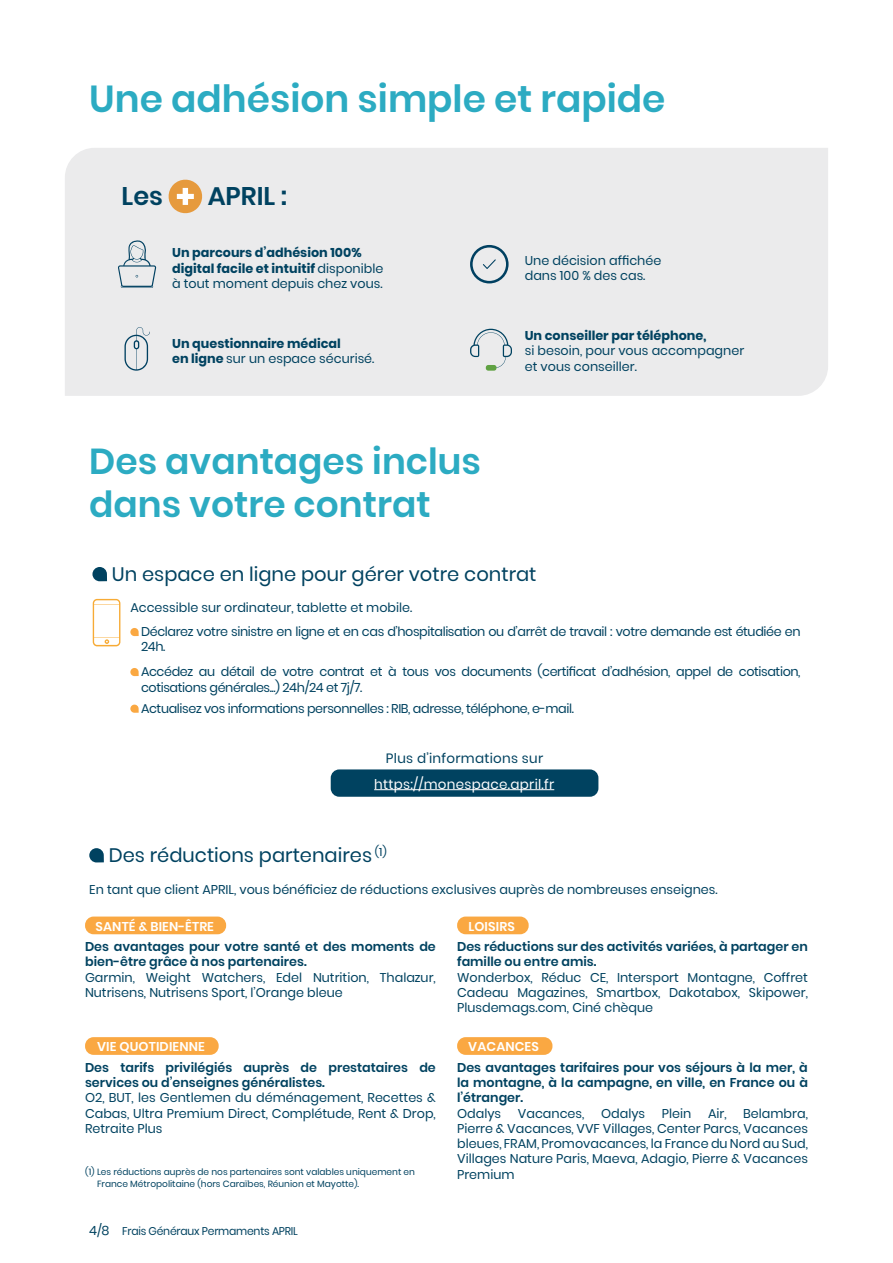
<style>
.page{position:relative;width:893px;height:1263px;background:#fff}
.page>*{position:absolute;margin:0;border:0;box-sizing:border-box;transform-origin:0 0}
.t1{font:600 37.5px "Poppins";color:#2cabc2}
.t2{font:600 36px/43.2px "Poppins";color:#2cabc2}
.t3{font:600 25.5px "Poppins";color:#004260}
.t4{font:19.5px "Poppins";color:#004260}
.t5{font:13.5px "Poppins";letter-spacing:.02em;color:#fff}
.t6{font:13.5px "Poppins";letter-spacing:.02em;color:#004260}
.Chapeau{font:12.75px/15.3px "Poppins";color:#004260}
.Chapeau-2{font:600 12.75px/15.3px "Poppins";color:#004260}
.Chapeau-3{font:12.75px/15.3px "Poppins";letter-spacing:-.03em;color:#004260}
.t7{font:700 12.75px/15.3px "Poppins";color:#004260}
.Texte_courant{font:600 12.75px "Poppins";letter-spacing:.01em;color:#fff}
.t8{font:11.25px "Poppins";letter-spacing:-.02em;color:#004260;scale:.96 1}
.t9{font:9px "Poppins";color:#004260}
.s1{font-weight:400}
.s2{font-weight:700}
</style>
<div class="page">
<div style="left:65px;top:148px;width:763px;height:248px;background:#ebebec"></div>
<svg style="left:167px;top:178px;width:37px;height:37px"></svg>
<svg style="left:470px;top:329px;width:42px;height:39px;background:#d1d8dc"></svg>
<div style="left:486px;top:365px;width:10px;height:6px;background:#60a243;border-radius:2px"></div>
<svg style="left:124px;top:327px;width:26px;height:44px"></svg>
<svg style="left:118px;top:240px;width:38px;height:48px;background:#cad3d8"></svg>
<svg style="left:470px;top:245px;width:39px;height:38px"></svg>
<svg style="left:92px;top:567px;width:15px;height:14px"></svg>
<div style="left:331px;top:769px;width:267px;height:28px;background:#004260;border-radius:9px"></div>
<hr style="left:374px;top:789px;width:180px;height:1px;background:#fff">
<svg style="left:130px;top:628px;width:9px;height:8px"></svg>
<svg style="left:130px;top:668px;width:9px;height:8px"></svg>
<svg style="left:130px;top:704px;width:9px;height:9px"></svg>
<svg style="left:93px;top:599px;width:27px;height:47px"></svg>
<svg style="left:89px;top:848px;width:15px;height:14px"></svg>
<div style="left:85px;top:916px;width:141px;height:18px;background:#faa842;border-radius:9px"></div>
<div style="left:85px;top:1037px;width:134px;height:18px;background:#faa842;border-radius:9px"></div>
<div style="left:457px;top:916px;width:72px;height:18px;background:#faa842;border-radius:9px"></div>
<div style="left:457px;top:1037px;width:95px;height:18px;background:#faa842;border-radius:9px"></div>
<p class="t1" style="left:89px;top:77px;width:578px">Une adhésion simple et rapide</p>
<p class="t3" style="left:122px;top:181px;width:43px">Les</p>
<p class="t3" style="left:208px;top:181px;width:81px">APRIL :</p>
<p class="t7" style="left:172px;top:245px;width:213px">Un parcours d’adhésion 100% digital facile et intuitif <span class="s1">disponible à tout moment depuis chez vous.</span></p>
<p class="t7" style="left:172px;top:336px;width:204px">Un questionnaire médical<br>en ligne <span class="s1">sur un espace sécurisé.</span></p>
<p class="t2" style="left:89px;top:440px;width:393px">Des avantages inclus dans votre contrat</p>
<p class="Chapeau" style="left:525px;top:253px;width:138px">Une décision affichée dans 100 % des cas.</p>
<p class="Chapeau" style="left:525px;top:328px;width:221px"><span class="s2">Un conseiller par téléphone,<br></span>si besoin, pour vous accompagner et vous conseiller.</p>
<p class="t4" style="left:112px;top:563px;width:426px">Un espace en ligne pour gérer votre contrat</p>
<p class="Chapeau" style="left:130px;top:600px;width:283px">Accessible sur ordinateur, tablette et mobile.</p>
<p class="Chapeau-3" style="left:141px;top:624px;width:661px">Déclarez votre sinistre en ligne et en cas d’hospitalisation ou d’arrêt de travail : votre demande est étudiée en<br>24h.</p>
<p class="Chapeau-3" style="left:141px;top:664px;width:661px;line-height:16.2px">Accédez au détail de votre contrat et à tous vos documents (certificat d’adhésion, appel de cotisation, cotisations générales...) 24h/24 et 7j/7.</p>
<p class="Chapeau-3" style="left:141px;top:701px;width:434px">Actualisez vos informations personnelles : RIB, adresse, téléphone, e-mail.</p>
<p class="t6" style="left:386px;top:750px;width:159px">Plus d’informations sur</p>
<p class="t5" style="left:374px;top:776px;width:182px">https://monespace.april.fr</p>
<p class="t4" style="left:109px;top:844px;width:280px">Des réductions partenaires <sup>(1)</sup></p>
<p class="Chapeau" style="left:89px;top:882px;width:630px">En tant que client APRIL, vous bénéficiez de réductions exclusives auprès de nombreuses enseignes.</p>
<p class="Texte_courant" style="left:96px;top:919px;width:120px">SANTÉ &amp; BIEN-ÊTRE</p>
<p class="Chapeau-2" style="left:85px;top:939px;width:352px">Des avantages pour votre santé et des moments de bien-être grâce à nos partenaires.</p>
<p class="Chapeau" style="left:85px;top:970px;width:352px">Garmin, Weight Watchers, Edel Nutrition, Thalazur,<br>Nutrisens, Nutrisens Sport, l’Orange bleue</p>
<p class="Texte_courant" style="left:468px;top:919px;width:48px">LOISIRS</p>
<p class="Chapeau-2" style="left:457px;top:939px;width:352px">Des réductions sur des activités variées, à partager en famille ou entre amis.</p>
<p class="Chapeau" style="left:457px;top:970px;width:352px;text-align:justify">Wonderbox, Réduc CE, Intersport Montagne, Coffret Cadeau Magazines, Smartbox, Dakotabox, Skipower, Plusdemags.com, Ciné chèque</p>
<p class="Texte_courant" style="left:468px;top:1039px;width:72px">VACANCES</p>
<p class="Chapeau-2" style="left:457px;top:1059px;width:352px;text-align:justify">Des avantages tarifaires pour vos séjours à la mer, à la montagne, à la campagne, en ville, en France ou à l’étranger.</p>
<p class="Chapeau" style="left:457px;top:1105px;width:46px">Odalys</p>
<p class="Chapeau" style="left:518px;top:1105px;width:68px">Vacances,</p>
<p class="Chapeau" style="left:601px;top:1105px;width:46px">Odalys</p>
<p class="Chapeau" style="left:662px;top:1105px;width:31px">Plein</p>
<p class="Chapeau" style="left:708px;top:1105px;width:20px">Air,</p>
<p class="Texte_courant" style="left:97px;top:1039px;width:109px">VIE QUOTIDIENNE</p>
<p class="Chapeau-2" style="left:85px;top:1059px;width:352px">Des tarifs privilégiés auprès de prestataires de services ou d’enseignes généralistes.</p>
<p class="Chapeau" style="left:85px;top:1090px;width:352px;text-align:justify">O2, BUT, les Gentlemen du déménagement, Recettes &amp; Cabas, Ultra Premium Direct, Complétude, Rent &amp; Drop, Retraite Plus</p>
<p class="Chapeau" style="left:457px;top:1105px;width:352px;text-align:justify;text-indent:286px">Belambra, Pierre &amp; Vacances, VVF Villages, Center Parcs, Vacances bleues, FRAM, Promovacances, la France du Nord au Sud, Villages Nature Paris, Maeva, Adagio, Pierre &amp; Vacances</p>
<p class="t9" style="left:85px;top:1166px;width:331px">(1) Les réductions auprès de nos partenaires sont valables uniquement en</p>
<p class="Chapeau" style="left:457px;top:1167px;width:59px">Premium</p>
<p class="t9" style="left:97px;top:1178px;width:264px">France Métropolitaine (hors Caraïbes, Réunion et Mayotte).</p>
<p class="Chapeau" style="left:89px;top:1223px;width:22px">4/8</p>
<p class="t8" style="left:122px;top:1225px;width:185px">Frais Généraux Permaments APRIL</p>
</div>
